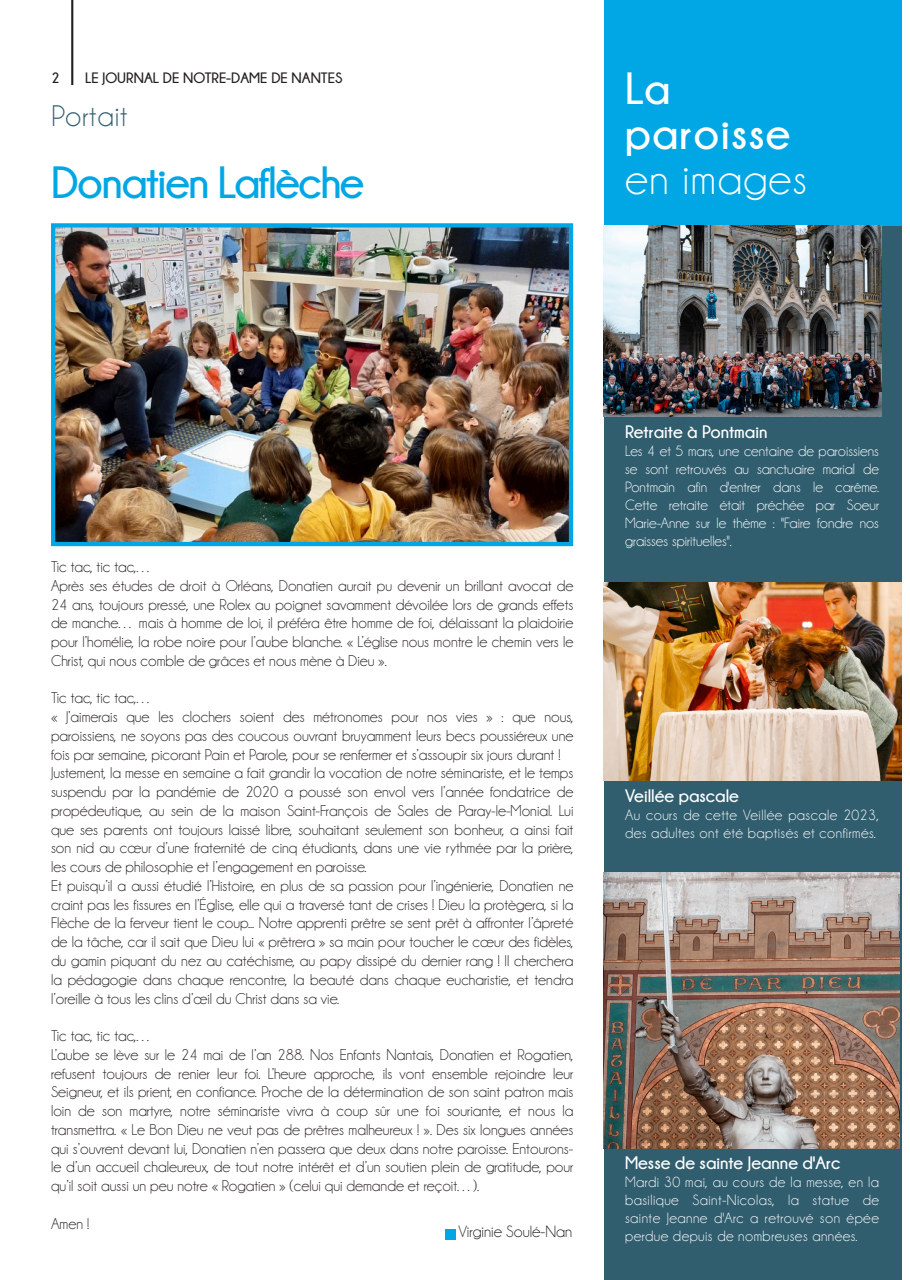
<style>
.page{position:relative;width:910px;height:1280px;background:#fff}
.page>*{position:absolute;margin:0;border:0;box-sizing:border-box;transform-origin:0 0}
.t1{font:700 45px "Champagne&Limousines";letter-spacing:-.03em;color:#00a7e4}
.t2{font:700 45px/45px "Champagne&Limousines";letter-spacing:.03em;color:#fff}
.t3{font:45px "Champagne&Limousines";letter-spacing:.03em;color:#fff}
.t4{font:30px "Champagne&Limousines";letter-spacing:.03em;color:#315e6f}
.t5{font:700 18px "Champagne&Limousines";color:#fff}
.t6{font:16.5px "Champagne&Limousines";color:#231f20}
.t7{font:15.75px/18.8px "Champagne&Limousines";color:#231f20}
.t8{font:15px/18px "Champagne&Limousines";letter-spacing:.03em;color:#fff;text-align:justify}
.t9{font:700 15px "Champagne&Limousines";color:#231f20}
</style>
<div class="page">
<div style="left:604px;top:0;width:297px;height:1280px;background:#315e6f"></div>
<div style="left:604px;top:0;width:297px;height:225px;background:#00a7e4"></div>
<hr style="left:71px;top:0;width:2px;height:85px;background:#231f20">
<img style="left:56px;top:228px;width:512px;height:313px">
<div style="left:51px;top:223px;width:522px;height:323px;border:4px solid #00a7e4"></div>
<img style="left:604px;top:583px;width:297px;height:198px">
<img style="left:604px;top:873px;width:296px;height:275px">
<div style="left:445px;top:1229px;width:10px;height:10px;background:#00a7e4"></div>
<img style="left:604px;top:225px;width:278px;height:192px">
<p class="t9" style="left:51px;top:69px;width:10px">2</p>
<p class="t9" style="left:85px;top:70px;width:259px">LE JOURNAL DE NOTRE-DAME DE NANTES</p>
<h2 class="t4" style="left:52px;top:101px;width:77px">Portait</h2>
<h1 class="t1" style="left:51px;top:158px;width:315px">Donatien Laflèche</h1>
<h1 class="t2" style="left:625px;top:65px;width:167px">La paroisse</h1>
<h1 class="t3" style="left:625px;top:156px;width:183px">en images</h1>
<p class="t5" style="left:625px;top:422px;width:144px">Retraite à Pontmain</p>
<p class="t8" style="left:625px;top:442px;width:255px">Les 4 et 5 mars, une centaine de paroissiens se sont retrouvés au sanctuaire marial de Pontmain afin d'entrer dans le carême.<br>Cette retraite était préchée par Soeur Marie-Anne sur le thème : "Faire fondre nos graisses spirituelles".</p>
<p class="t7" style="left:51px;top:557px;width:524px">Tic tac, tic tac,…<br>Après ses études de droit à Orléans, Donatien aurait pu devenir un brillant avocat de 24 ans, toujours pressé, une Rolex au poignet savamment dévoilée lors de grands effets de manche… mais à homme de loi, il préféra être homme de foi, délaissant la plaidoirie pour l’homélie, la robe noire pour l’aube blanche. « L’église nous montre le chemin vers le Christ, qui nous comble de grâces et nous mène à Dieu ».</p>
<p class="t7" style="left:51px;top:689px;width:524px">Tic tac, tic tac,…<br>« J’aimerais que les clochers soient des métronomes pour nos vies » : que nous, paroissiens, ne soyons pas des coucous ouvrant bruyamment leurs becs poussiéreux une fois par semaine, picorant Pain et Parole, pour se renfermer et s’assoupir six jours durant !<br>Justement, la messe en semaine a fait grandir la vocation de notre séminariste, et le temps suspendu par la pandémie de 2020 a poussé son envol vers l’année fondatrice de propédeutique, au sein de la maison Saint-François de Sales de Paray-le-Monial. Lui que ses parents ont toujours laissé libre, souhaitant seulement son bonheur, a ainsi fait son nid au cœur d’une fraternité de cinq étudiants, dans une vie rythmée par la prière, les cours de philosophie et l’engagement en paroisse.<br>Et puisqu’il a aussi étudié l’Histoire, en plus de sa passion pour l’ingénierie, Donatien ne craint pas les fissures en l’Église, elle qui a traversé tant de crises ! Dieu la protègera, si la Flèche de la ferveur tient le coup... Notre apprenti prêtre se sent prêt à affronter l’âpreté de la tâche, car il sait que Dieu lui « prêtrera » sa main pour toucher le cœur des fidèles, du gamin piquant du nez au catéchisme, au papy dissipé du dernier rang ! Il cherchera la pédagogie dans chaque rencontre, la beauté dans chaque eucharistie, et tendra l’oreille à tous les clins d’œil du Christ dans sa vie.</p>
<p class="t7" style="left:51px;top:1026px;width:524px">Tic tac, tic tac,…<br>L’aube se lève sur le 24 mai de l’an 288. Nos Enfants Nantais, Donatien et Rogatien, refusent toujours de renier leur foi. L’heure approche, ils vont ensemble rejoindre leur Seigneur, et ils prient, en confiance. Proche de la détermination de son saint patron mais loin de son martyre, notre séminariste vivra à coup sûr une foi souriante, et nous la transmettra. « Le Bon Dieu ne veut pas de prêtres malheureux ! ». Des six longues années qui s’ouvrent devant lui, Donatien n’en passera que deux dans notre paroisse. Entourons&shy;le d’un accueil chaleureux, de tout notre intérêt et d’un soutien plein de gratitude, pour qu’il soit aussi un peu notre « Rogatien » (celui qui demande et reçoit…).</p>
<p class="t7" style="left:51px;top:1214px;width:40px">Amen !</p>
<p class="t5" style="left:625px;top:786px;width:115px">Veillée pascale</p>
<p class="t8" style="left:625px;top:806px;width:255px">Au cours de cette Veillée pascale 2023, des adultes ont été baptisés et confirmés.</p>
<p class="t5" style="left:625px;top:1152px;width:217px">Messe de sainte Jeanne d'Arc</p>
<p class="t8" style="left:625px;top:1172px;width:255px">Mardi 30 mai, au cours de la messe, en la basilique Saint-Nicolas, la statue de sainte Jeanne d'Arc a retrouvé son épée</p>
<p class="t6" style="left:458px;top:1223px;width:115px">Virginie Soulé-Nan</p>
<p class="t8" style="left:625px;top:1226px;width:234px">perdue depuis de nombreuses années.</p>
</div>
